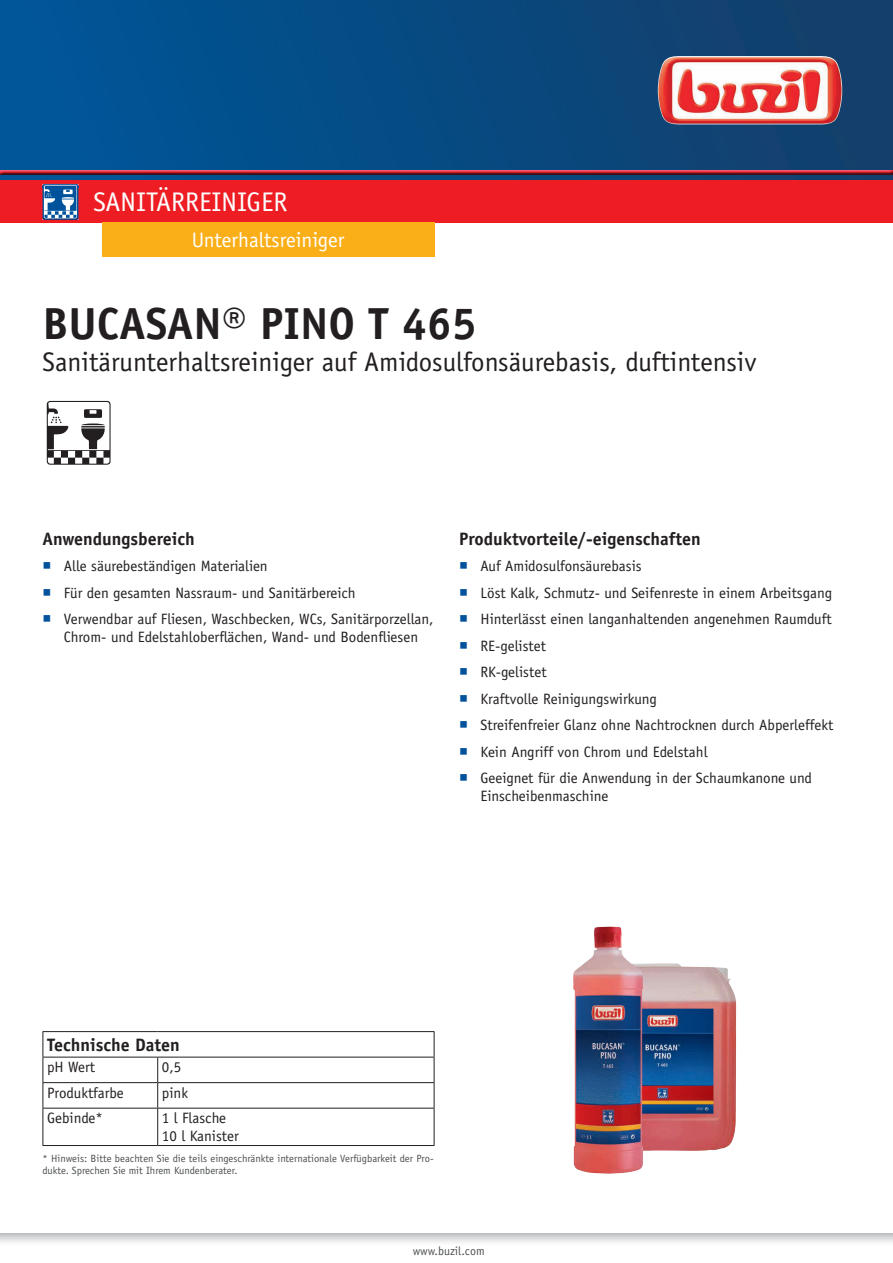
<style>
.page{position:relative;width:893px;height:1263px;background:#fff}
.page>*{position:absolute;margin:0;border:0;box-sizing:border-box;transform-origin:0 0}
.t1{font:700 45px "Officina Sans Std";color:#231f20}
.t2{font:27px "Officina Sans Std";color:#231f20}
.t3{font:27px "Officina Sans Std";color:#fff}
.t4{font:21px "Officina Sans Std";color:#fff}
.t5{font:700 18px "Officina Sans Std";color:#231f20}
.t6{font:15px/18px "Officina Sans Std";color:#231f20}
.t7{font:12px "Officina Sans Std";color:#4e5151}
.t8{font:10.5px/11.7px "Officina Sans Std";color:#4e5151}
.s1{font-family:"Arial Unicode MS";color:#01519b}
</style>
<div class="page">
<div style="left:0;top:0;width:893px;height:180px;background:linear-gradient(to right,#00569a,#143e69)"></div>
<img style="left:658px;top:56px;width:184px;height:68px">
<svg style="left:0;top:1233px;width:893px;height:10px"></svg>
<div style="left:0;top:169px;width:893px;height:6px;background:#015599;opacity:.75"></div>
<div style="left:0;top:180px;width:893px;height:43px;background:#ee1d23"></div>
<img style="left:43px;top:184px;width:35px;height:36px">
<svg style="left:44px;top:185px;width:35px;height:33px"></svg>
<div style="left:102px;top:223px;width:333px;height:34px;background:#faaf18"></div>
<svg style="left:47px;top:401px;width:64px;height:64px"></svg>
<hr style="left:43px;top:1082px;width:115px;height:1px;background:#231f20">
<hr style="left:158px;top:1082px;width:276px;height:1px;background:#231f20">
<svg style="left:157px;top:1058px;width:1px;height:50px"></svg>
<hr style="left:43px;top:1108px;width:115px;height:1px;background:#231f20">
<hr style="left:43px;top:1108px;width:1px;height:37px;background:#231f20">
<hr style="left:43px;top:1145px;width:115px;height:1px;background:#231f20">
<hr style="left:158px;top:1108px;width:276px;height:1px;background:#231f20">
<hr style="left:157px;top:1108px;width:1px;height:37px;background:#231f20">
<hr style="left:434px;top:1108px;width:1px;height:37px;background:#231f20">
<hr style="left:158px;top:1145px;width:276px;height:1px;background:#231f20">
<hr style="left:43px;top:1031px;width:115px;height:1px;background:#231f20">
<svg style="left:43px;top:1032px;width:1px;height:76px"></svg>
<hr style="left:158px;top:1031px;width:276px;height:1px;background:#231f20">
<svg style="left:434px;top:1032px;width:1px;height:76px"></svg>
<hr style="left:43px;top:1057px;width:115px;height:1px;background:#231f20">
<hr style="left:158px;top:1057px;width:276px;height:1px;background:#231f20">
<img style="left:573px;top:926px;width:164px;height:248px">
<h2 class="t3" style="left:94px;top:186px;width:196px">Sanitärreiniger</h2>
<h3 class="t4" style="left:192px;top:227px;width:154px">Unterhaltsreiniger</h3>
<h1 class="t1" style="left:43px;top:295px;width:436px">BUCASAN® PINO T 465</h1>
<h2 class="t2" style="left:43px;top:346px;width:715px">Sanitärunterhaltsreiniger auf Amidosulfonsäurebasis, duftintensiv</h2>
<p class="t5" style="left:43px;top:527px;width:154px">Anwendungsbereich</p>
<p class="t6" style="left:43px;top:557px;width:227px"><span class="s1">■</span> Alle säurebeständigen Materialien</p>
<p class="t6" style="left:43px;top:583px;width:315px"><span class="s1">■</span> Für den gesamten Nassraum- und Sanitärbereich</p>
<p class="t6" style="left:43px;top:610px;width:393px;text-align:center"><span class="s1">■</span> Verwendbar auf Fliesen, Waschbecken, WCs, Sanitärporzellan,<br>Chrom- und Edelstahloberflächen, Wand- und Bodenfliesen</p>
<p class="t5" style="left:459px;top:527px;width:243px">Produktvorteile/-eigenschaften</p>
<p class="t6" style="left:459px;top:557px;width:184px"><span class="s1">■</span> Auf Amidosulfonsäurebasis</p>
<p class="t6" style="left:459px;top:583px;width:375px"><span class="s1">■</span> Löst Kalk, Schmutz- und Seifenreste in einem Arbeitsgang</p>
<p class="t6" style="left:459px;top:610px;width:374px"><span class="s1">■</span> Hinterlässt einen langanhaltenden angenehmen Raumduft</p>
<p class="t6" style="left:459px;top:636px;width:88px"><span class="s1">■</span> RE-gelistet</p>
<p class="t6" style="left:459px;top:663px;width:89px"><span class="s1">■</span> RK-gelistet</p>
<p class="t6" style="left:459px;top:690px;width:199px"><span class="s1">■</span> Kraftvolle Reinigungswirkung</p>
<p class="t6" style="left:459px;top:716px;width:376px"><span class="s1">■</span> Streifenfreier Glanz ohne Nachtrocknen durch Abperleffekt</p>
<p class="t6" style="left:459px;top:743px;width:250px"><span class="s1">■</span> Kein Angriff von Chrom und Edelstahl</p>
<p class="t6" style="left:480px;top:769px;width:333px;text-indent:-21px"><span class="s1">■</span> Geeignet für die Anwendung in der Schaumkanone und<br>Einscheibenmaschine</p>
<p class="t5" style="left:47px;top:1033px;width:134px">Technische Daten</p>
<p class="t6" style="left:47px;top:1058px;width:50px">pH Wert</p>
<p class="t6" style="left:162px;top:1058px;width:21px">0,5</p>
<p class="t6" style="left:47px;top:1084px;width:78px">Produktfarbe</p>
<p class="t6" style="left:162px;top:1084px;width:28px">pink</p>
<p class="t6" style="left:47px;top:1109px;width:57px">Gebinde*</p>
<p class="t6" style="left:162px;top:1109px;width:79px">1 l Flasche<br>10 l Kanister</p>
<p class="t8" style="left:43px;top:1152px;width:393px">* Hinweis: Bitte beachten Sie die teils eingeschränkte internationale Verfügbarkeit der Pro&shy;dukte. Sprechen Sie mit Ihrem Kundenberater.</p>
<p class="t7" style="left:413px;top:1243px;width:74px">www.buzil.com</p>
</div>
